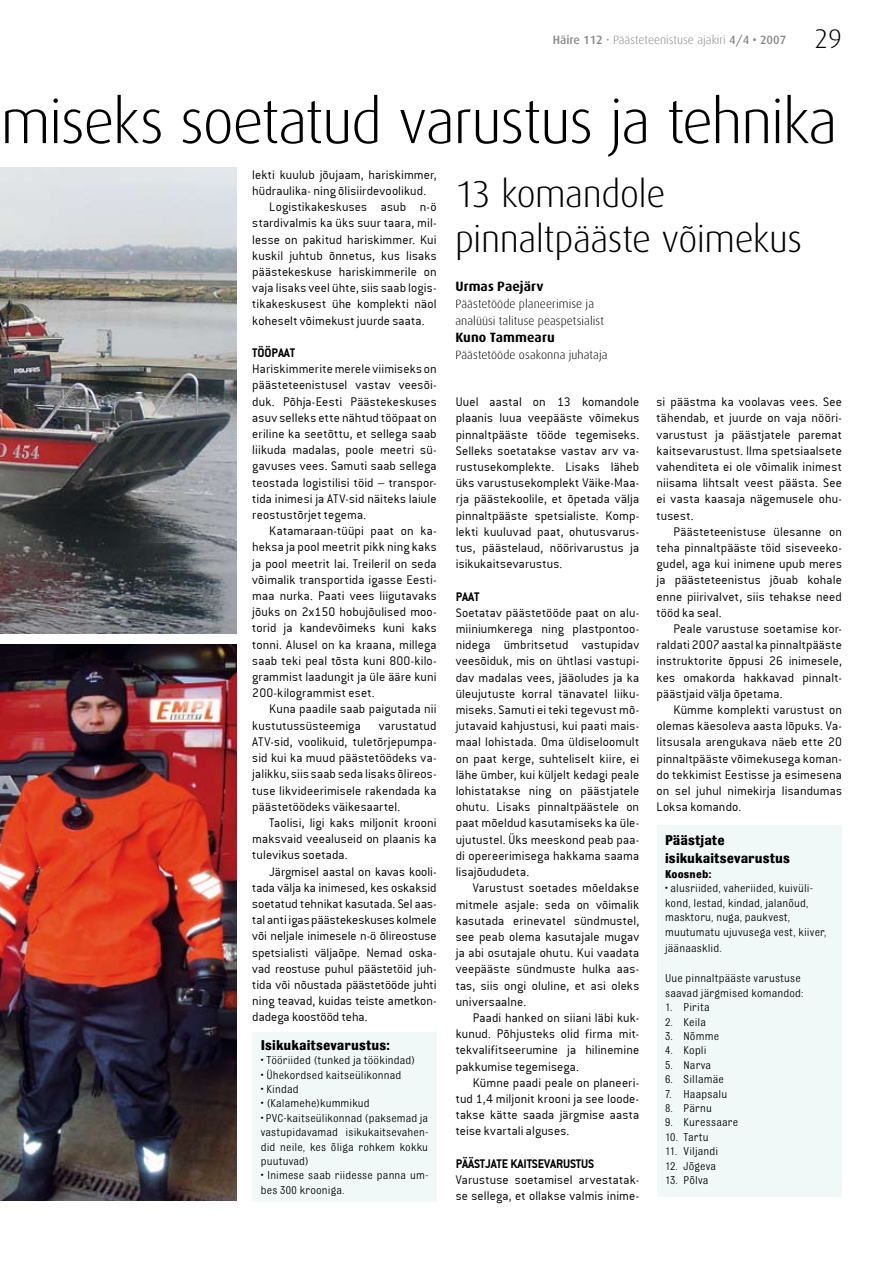
<style>
.page{position:relative;width:893px;height:1263px;background:#fff}
.page>*{position:absolute;margin:0;border:0;box-sizing:border-box;transform-origin:0 0}
.t1{font:300 61.5px "Dax";letter-spacing:-.025em;color:#000}
.t2{font:300 37.5px/45px "Dax";letter-spacing:-.015em;color:#000}
.t3{font:300 27px "Dax";color:#000}
.t4{font:700 15px/18px "Bulldog";letter-spacing:.01em;color:#000}
.t5{font:13.5px/16.2px "Conduit ITCTT Light";letter-spacing:.01em;color:#000;text-align:justify}
.t6{font:13.5px "Conduit ITCTT Bold";letter-spacing:-.01em;color:#000}
.t7{font:700 13.5px "Dax";letter-spacing:.01em;color:#000}
.t8{font:12px/14.4px "Bulldog";letter-spacing:.015em;color:#000}
.t9{font:300 12px/17px "Dax";letter-spacing:.005em;color:#000}
.t10{font:300 12px "Dax";color:#878889}
.t11{font:700 12px "Bulldog";letter-spacing:.015em;color:#000}
.s1{font-weight:500}
</style>
<div class="page">
<div style="left:657px;top:826px;width:185px;height:371px;background:#f0f8f8"></div>
<div style="left:253px;top:1032px;width:184px;height:169px;background:#f0f8f8"></div>
<img style="left:0;top:167px;width:236px;height:467px">
<img style="left:0;top:644px;width:236px;height:556px">
<p class="t10" style="left:553px;top:34px;width:235px"><span class="s1">Häire 112</span> • Päästeteenistuse ajakiri <span class="s1">4/4 • 2007</span></p>
<h3 class="t3" style="left:814px;top:24px;width:29px">29</h3>
<h1 class="t1" style="left:1px;top:88px;width:838px">miseks soetatud varustus ja tehnika</h1>
<p class="t5" style="left:252px;top:167px;width:186px">lekti kuulub jõujaam, hariskimmer,</p>
<p class="t5" style="left:252px;top:183px;width:175px">hüdraulika- ning õlisiirdevoolikud.</p>
<p class="t5" style="left:269px;top:199px;width:169px">Logistikakeskuses asub n-ö</p>
<p class="t5" style="left:252px;top:215px;width:186px">stardivalmis ka üks suur taara, mil-</p>
<p class="t5" style="left:252px;top:231px;width:186px">lesse on pakitud hariskimmer. Kui</p>
<p class="t5" style="left:252px;top:248px;width:186px">kuskil juhtub õnnetus, kus lisaks</p>
<p class="t5" style="left:252px;top:264px;width:186px">päästekeskuse hariskimmerile on</p>
<p class="t5" style="left:252px;top:280px;width:186px">vaja lisaks veel ühte, siis saab logis-</p>
<p class="t5" style="left:252px;top:296px;width:186px">tikakeskusest ühe komplekti näol</p>
<p class="t5" style="left:252px;top:312px;width:174px">koheselt võimekust juurde saata.</p>
<p class="t6" style="left:252px;top:345px;width:43px">TÖÖPAAT</p>
<p class="t5" style="left:252px;top:361px;width:186px">Hariskimmerite merele viimiseks on päästeteenistusel vastav veesõi&shy;duk. Põhja-Eesti Päästekeskuses asuv selleks ette nähtud tööpaat on eriline ka seetõttu, et sellega saab liikuda madalas, poole meetri sü&shy;gavuses vees. Samuti saab sellega teostada logistilisi töid – transpor&shy;tida inimesi ja ATV-sid näiteks laiule reostustõrjet tegema.</p>
<p class="t5" style="left:252px;top:523px;width:186px;text-indent:17px">Katamaraan-tüüpi paat on ka&shy;heksa ja pool meetrit pikk ning kaks ja pool meetrit lai. Treileril on seda võimalik transportida igasse Eesti&shy;maa nurka. Paati vees liigutavaks jõuks on 2x150 hobujõulised moo&shy;torid ja kandevõimeks kuni kaks tonni. Alusel on ka kraana, millega saab teki peal tõsta kuni 800-kilo&shy;grammist laadungit ja üle ääre kuni 200-kilogrammist eset.</p>
<p class="t5" style="left:252px;top:701px;width:186px;text-indent:17px">Kuna paadile saab paigutada nii kustutussüsteemiga</p>
<h2 class="t2" style="left:455px;top:172px;width:349px">13 komandole pinnaltpääste võimekus</h2>
<p class="t7" style="left:455px;top:279px;width:90px">Urmas Paejärv</p>
<p class="t9" style="left:455px;top:296px;width:150px">Päästetööde planeerimise ja analüüsi talituse peaspetsialist</p>
<p class="t7" style="left:455px;top:330px;width:101px">Kuno Tammearu</p>
<p class="t9" style="left:455px;top:347px;width:154px">Päästetööde osakonna juhataja</p>
<p class="t5" style="left:456px;top:394px;width:185px">Uuel aastal on 13 komandole plaanis luua veepääste võimekus pinnaltpääste tööde tegemiseks.<br>Selleks soetatakse vastav arv va&shy;rustusekomplekte. Lisaks läheb üks varustusekomplekt Väike-Maa&shy;rja päästekoolile, et õpetada välja pinnaltpääste spetsialiste. Komp&shy;lekti kuuluvad paat, ohutusvarus&shy;tus, päästelaud, nöörivarustus ja isikukaitsevarustus.</p>
<p class="t6" style="left:456px;top:588px;width:24px">PAAT</p>
<p class="t5" style="left:456px;top:604px;width:185px">Soetatav päästetööde paat on alu&shy;miiniumkerega ning plastpontoo&shy;nidega ümbritsetud vastupidav veesõiduk, mis on ühtlasi vastupi&shy;dav madalas vees, jääoludes ja ka üleujutuste korral tänavatel liiku&shy;miseks. Samuti ei teki tegevust mõ&shy;jutavaid kahjustusi, kui paati mais&shy;maal lohistada. Oma üldiseloomult on paat kerge, suhteliselt kiire, ei lähe ümber, kui küljelt kedagi peale lohistatakse ning on päästjatele ohutu. Lisaks pinnaltpäästele on paat mõeldud kasutamiseks ka üle&shy;ujutustel. Üks meeskond peab paa&shy;di opereerimisega hakkama saama lisajõududeta.</p>
<p class="t5" style="left:456px;top:880px;width:185px;text-indent:17px">Varustust soetades mõeldakse mitmele asjale: seda on võimalik kasutada erinevatel sündmustel, see peab olema kasutajale mugav ja abi osutajale ohutu. Kui vaadata veepääste sündmuste hulka aas&shy;tas, siis ongi oluline, et asi oleks universaalne.</p>
<p class="t5" style="left:456px;top:1009px;width:185px;text-indent:17px">Paadi hanked on siiani läbi kuk&shy;kunud. Põhjusteks olid firma mit&shy;tekvalifitseerumine ja hilinemine pakkumise tegemisega.</p>
<p class="t5" style="left:456px;top:1074px;width:185px;text-indent:17px">Kümne paadi peale on planeeri&shy;tud 1,4 miljonit krooni ja see loode&shy;takse kätte saada järgmise aasta teise kvartali alguses.</p>
<p class="t6" style="left:456px;top:1155px;width:140px">PÄÄSTJATE KAITSEVARUSTUS</p>
<p class="t5" style="left:456px;top:1171px;width:185px">Varustuse soetamisel arvestatak&shy;se sellega, et ollakse valmis inime-</p>
<p class="t5" style="left:657px;top:394px;width:187px">si päästma ka voolavas vees. See tähendab, et juurde on vaja nööri&shy;varustust ja päästjatele paremat kaitsevarustust. Ilma spetsiaalsete vahenditeta ei ole võimalik inimest niisama lihtsalt veest päästa. See ei vasta kaasaja nägemusele ohu&shy;tusest.</p>
<p class="t5" style="left:657px;top:523px;width:187px;text-indent:17px">Päästeteenistuse ülesanne on teha pinnaltpääste töid siseveeko&shy;gudel, aga kui inimene upub meres ja päästeteenistus jõuab kohale enne piirivalvet, siis tehakse need tööd ka seal.</p>
<p class="t5" style="left:657px;top:621px;width:187px;text-indent:17px">Peale varustuse soetamise kor&shy;raldati 2007 aastal ka pinnaltpääste instruktorite õppusi 26 inimesele, kes omakorda hakkavad pinnalt&shy;päästjaid välja õpetama.</p>
<p class="t5" style="left:657px;top:702px;width:187px;text-indent:17px">Kümme komplekti varustust on olemas käesoleva aasta lõpuks. Va&shy;litsusala arengukava näeb ette 20 pinnaltpääste võimekusega koman&shy;do tekkimist Eestisse ja esimesena on sel juhul nimekirja lisandumas Loksa komando.</p>
<p class="t4" style="left:665px;top:831px;width:127px">Päästjate isikukaitsevarustus</p>
<p class="t11" style="left:665px;top:868px;width:48px">Koosneb:</p>
<p class="t8" style="left:665px;top:881px;width:163px">• alusriided, vaheriided, kuivüli&shy;kond, lestad, kindad, jalanõud, masktoru, nuga, paukvest, muutumatu ujuvusega vest, kiiver,</p>
<p class="t8" style="left:665px;top:940px;width:58px">jäänaasklid.</p>
<p class="t8" style="left:665px;top:971px;width:140px">Uue pinnaltpääste varustuse saavad järgmised komandod:</p>
<p class="t8" style="left:665px;top:1000px;width:46px">1. Pirita</p>
<p class="t8" style="left:665px;top:1014px;width:42px">2. Keila</p>
<p class="t8" style="left:665px;top:1029px;width:55px">3. Nõmme</p>
<p class="t8" style="left:665px;top:1043px;width:43px">4. Kopli</p>
<p class="t8" style="left:665px;top:1057px;width:48px">5. Narva</p>
<p class="t8" style="left:665px;top:1072px;width:60px">6. Sillamäe</p>
<p class="t8" style="left:665px;top:1086px;width:64px">7. Haapsalu</p>
<p class="t8" style="left:665px;top:1101px;width:48px">8. Pärnu</p>
<p class="t8" style="left:665px;top:1115px;width:74px">9. Kuressaare</p>
<p class="t8" style="left:665px;top:1129px;width:45px">10. Tartu</p>
<p class="t8" style="left:665px;top:1144px;width:55px">11. Viljandi</p>
<p class="t8" style="left:665px;top:1158px;width:53px">12. Jõgeva</p>
<p class="t8" style="left:665px;top:1173px;width:45px">13. Põlva</p>
<p class="t5" style="left:252px;top:717px;width:186px;text-indent:127px">varustatud ATV-sid, voolikuid, tuletõrjepumpa&shy;sid kui ka muud päästetöödeks va&shy;jalikku, siis saab seda lisaks õlireos&shy;tuse likvideerimisele rakendada ka päästetöödeks väikesaartel.</p>
<p class="t5" style="left:252px;top:815px;width:186px;text-indent:17px">Taolisi, ligi kaks miljonit krooni maksvaid veealuseid on plaanis ka tulevikus soetada.</p>
<p class="t5" style="left:252px;top:863px;width:186px;text-indent:17px">Järgmisel aastal on kavas kooli&shy;tada välja ka inimesed, kes oskaksid soetatud tehnikat kasutada. Sel aas&shy;tal anti igas päästekeskuses kolmele või neljale inimesele n-ö õlireostuse spetsialisti väljaõpe. Nemad oska&shy;vad reostuse puhul päästetöid juh&shy;tida või nõustada päästetööde juhti ning teavad, kuidas teiste ametkon&shy;dadega koostööd teha.</p>
<p class="t4" style="left:261px;top:1036px;width:131px">Isikukaitsevarustus:</p>
<p class="t8" style="left:261px;top:1053px;width:156px">• Tööriided (tunked ja töökindad)</p>
<p class="t8" style="left:261px;top:1067px;width:142px">• Ühekordsed kaitseülikonnad</p>
<p class="t8" style="left:261px;top:1082px;width:39px">• Kindad</p>
<p class="t8" style="left:261px;top:1096px;width:110px">• (Kalamehe)kummikud</p>
<p class="t8" style="left:261px;top:1111px;width:169px;text-align:justify">• PVC-kaitseülikonnad (paksemad ja vastupidavamad isikukaitsevahen&shy;did neile, kes õliga rohkem kokku puutuvad)</p>
<p class="t8" style="left:261px;top:1168px;width:169px">• Inimese saab riidesse panna um&shy;bes 300 krooniga.</p>
</div>
